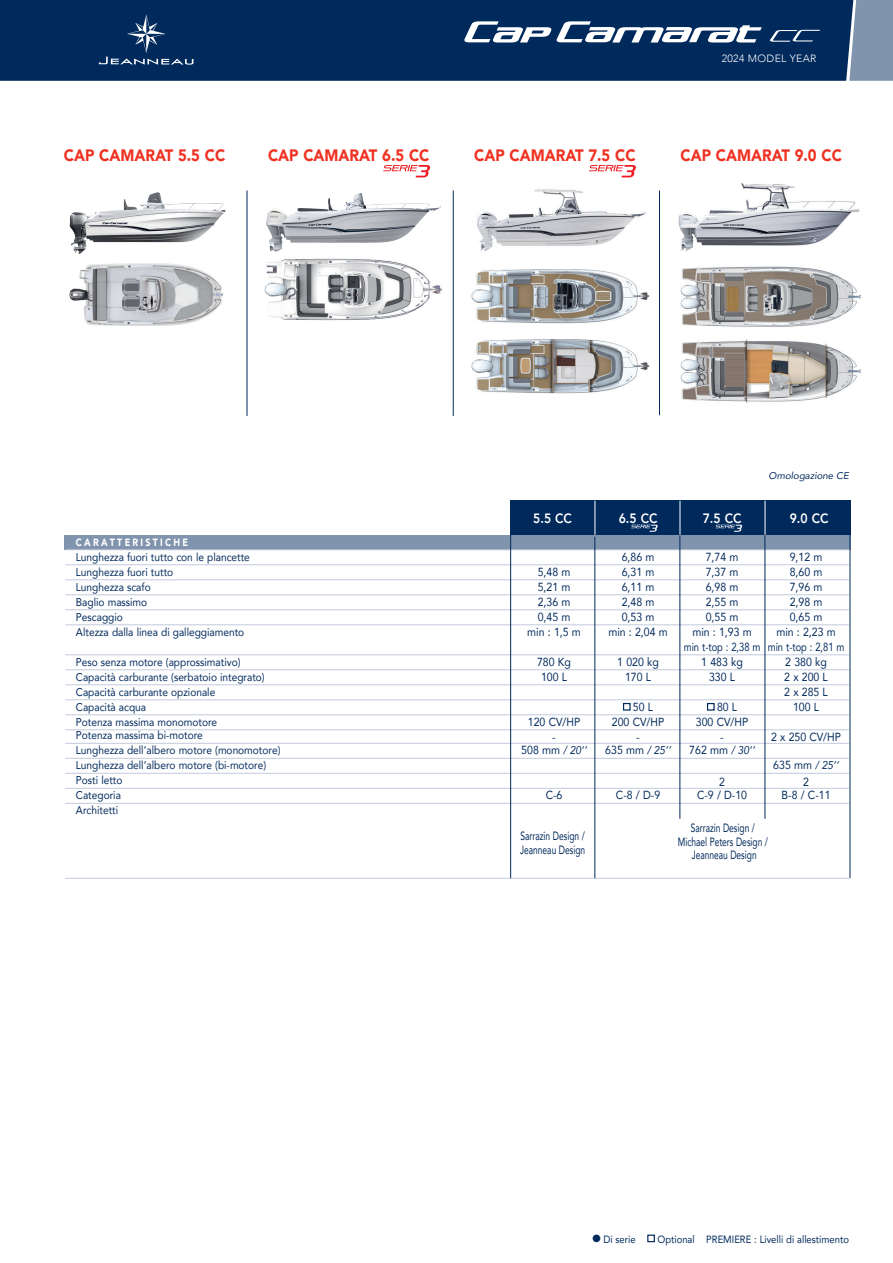
<style>
.page{position:relative;width:893px;height:1263px;background:#fff}
.page>*{position:absolute;margin:0;border:0;box-sizing:border-box;transform-origin:0 0}
.t1{font:900 16.5px "Avenir";color:#ef3122;scale:.9 1}
.t2{font:800 13.5px "Avenir";color:#fff;scale:.9 1}
.t3{font:12px/13.5px "Avenir";color:#00295c;text-align:center;scale:.7 1}
.t4{font:11.7px/15px "Avenir";color:#00295c;scale:.9 1}
.t5{font:11.25px "Avenir";color:#00295c;scale:.9 1}
.t6{font:10.5px "Avenir";color:#00295c;scale:.9 1}
.t7{font:900 10.5px "Avenir";letter-spacing:.25em;color:#fff;scale:.85 1}
.t8{font:300 10.5px "Avenir";letter-spacing:.03em;color:#fff}
.t9{font:italic 9.75px "Avenir";color:#00295c}
.s1{font-style:italic;font-size:11.25px}
</style>
<div class="page">
<div style="left:853px;top:0;width:40px;height:81px;background:#8094ad"></div>
<div style="left:0;top:0;width:853px;height:81px;background:#00295c"></div>
<svg style="left:99px;top:15px;width:94px;height:50px;background:#173c6b"></svg>
<svg style="left:464px;top:21px;width:87px;height:22px"></svg>
<svg style="left:557px;top:21px;width:205px;height:22px"></svg>
<svg style="left:770px;top:30px;width:50px;height:12px"></svg>
<div style="left:647px;top:1234px;width:8px;height:8px;border:1px solid #00295c"></div>
<div style="left:64px;top:535px;width:786px;height:15px;background:#8094ad"></div>
<div style="left:510px;top:501px;width:340px;height:34px;background:#00295c"></div>
<hr style="left:765px;top:501px;width:1px;height:34px;background:#fff">
<hr style="left:680px;top:501px;width:1px;height:34px;background:#fff">
<hr style="left:595px;top:501px;width:1px;height:34px;background:#fff">
<hr style="left:65px;top:549px;width:784px;height:1px;background:#c3cadd">
<hr style="left:65px;top:564px;width:784px;height:1px;background:#c3cadd">
<hr style="left:65px;top:579px;width:784px;height:1px;background:#c3cadd">
<hr style="left:65px;top:594px;width:784px;height:1px;background:#c3cadd">
<hr style="left:65px;top:609px;width:784px;height:1px;background:#c3cadd">
<hr style="left:65px;top:624px;width:784px;height:1px;background:#c3cadd">
<hr style="left:65px;top:654px;width:784px;height:1px;background:#c3cadd">
<hr style="left:65px;top:669px;width:784px;height:1px;background:#c3cadd">
<hr style="left:65px;top:684px;width:784px;height:1px;background:#c3cadd">
<hr style="left:65px;top:699px;width:784px;height:1px;background:#c3cadd">
<hr style="left:65px;top:714px;width:784px;height:1px;background:#c3cadd">
<hr style="left:65px;top:729px;width:784px;height:1px;background:#c3cadd">
<hr style="left:65px;top:743px;width:784px;height:1px;background:#c3cadd">
<hr style="left:65px;top:758px;width:784px;height:1px;background:#c3cadd">
<hr style="left:65px;top:773px;width:784px;height:1px;background:#c3cadd">
<hr style="left:65px;top:788px;width:784px;height:1px;background:#c3cadd">
<hr style="left:65px;top:803px;width:784px;height:1px;background:#c3cadd">
<hr style="left:65px;top:878px;width:784px;height:1px;background:#c3cadd">
<div style="left:623px;top:703px;width:8px;height:8px;border:1px solid #00295c"></div>
<div style="left:707px;top:703px;width:8px;height:8px;border:1px solid #00295c"></div>
<hr style="left:765px;top:535px;width:1px;height:284px;background:#00295c">
<hr style="left:679px;top:535px;width:1px;height:284px;background:#00295c">
<hr style="left:594px;top:537px;width:1px;height:341px;background:#00295c">
<hr style="left:510px;top:519px;width:1px;height:359px;background:#00295c">
<hr style="left:850px;top:502px;width:1px;height:376px;background:#00295c">
<svg style="left:631px;top:525px;width:27px;height:7px"></svg>
<svg style="left:715px;top:525px;width:27px;height:7px"></svg>
<svg style="left:383px;top:165px;width:47px;height:12px"></svg>
<svg style="left:589px;top:165px;width:47px;height:12px"></svg>
<hr style="left:247px;top:190px;width:1px;height:226px;background:#00295c">
<svg style="left:71px;top:192px;width:155px;height:62px"></svg>
<img style="left:69px;top:192px;width:89px;height:43px">
<img style="left:69px;top:263px;width:155px;height:62px">
<svg style="left:269px;top:193px;width:172px;height:59px"></svg>
<img style="left:266px;top:193px;width:93px;height:53px">
<img style="left:264px;top:258px;width:178px;height:63px">
<img style="left:477px;top:189px;width:169px;height:61px">
<img style="left:471px;top:269px;width:179px;height:55px">
<img style="left:678px;top:183px;width:182px;height:68px">
<hr style="left:453px;top:190px;width:1px;height:226px;background:#00295c">
<hr style="left:659px;top:190px;width:1px;height:225px;background:#00295c">
<img style="left:471px;top:339px;width:179px;height:55px">
<img style="left:680px;top:266px;width:182px;height:61px">
<img style="left:680px;top:339px;width:181px;height:64px">
<p class="t8" style="left:722px;top:52px;width:96px">2024 MODEL YEAR</p>
<h1 class="t1" style="left:64px;top:141px;width:181px">CAP CAMARAT 5.5 CC</h1>
<h1 class="t1" style="left:268px;top:141px;width:181px">CAP CAMARAT 6.5 CC</h1>
<h1 class="t1" style="left:474px;top:141px;width:181px">CAP CAMARAT 7.5 CC</h1>
<h1 class="t1" style="left:680px;top:141px;width:181px">CAP CAMARAT 9.0 CC</h1>
<p class="t9" style="left:769px;top:470px;width:82px">Omologazione CE</p>
<p class="t2" style="left:533px;top:507px;width:44px">5.5 CC</p>
<p class="t2" style="left:619px;top:507px;width:44px">6.5 CC</p>
<p class="t2" style="left:703px;top:507px;width:44px">7.5 CC</p>
<p class="t2" style="left:790px;top:507px;width:44px">9.0 CC</p>
<p class="t7" style="left:76px;top:534px;width:133px">CARATTERISTICHE</p>
<p class="t5" style="left:76px;top:548px;width:195px">Lunghezza fuori tutto con le plancette</p>
<p class="t4" style="left:622px;top:549px;width:38px">6,86 m</p>
<p class="t4" style="left:706px;top:549px;width:38px">7,74 m</p>
<p class="t4" style="left:790px;top:549px;width:38px">9,12 m</p>
<p class="t5" style="left:76px;top:563px;width:110px">Lunghezza fuori tutto</p>
<p class="t4" style="left:538px;top:564px;width:38px">5,48 m</p>
<p class="t4" style="left:622px;top:564px;width:38px">6,31 m</p>
<p class="t4" style="left:706px;top:564px;width:38px">7,37 m</p>
<p class="t4" style="left:790px;top:564px;width:38px">8,60 m</p>
<p class="t5" style="left:76px;top:578px;width:85px">Lunghezza scafo</p>
<p class="t4" style="left:538px;top:579px;width:38px">5,21 m</p>
<p class="t4" style="left:622px;top:579px;width:38px">6,11 m</p>
<p class="t4" style="left:706px;top:579px;width:38px">6,98 m</p>
<p class="t4" style="left:790px;top:579px;width:38px">7,96 m</p>
<p class="t5" style="left:76px;top:593px;width:81px">Baglio massimo</p>
<p class="t4" style="left:538px;top:594px;width:38px">2,36 m</p>
<p class="t4" style="left:622px;top:594px;width:38px">2,48 m</p>
<p class="t4" style="left:706px;top:594px;width:38px">2,55 m</p>
<p class="t4" style="left:790px;top:594px;width:38px">2,98 m</p>
<p class="t5" style="left:76px;top:608px;width:54px">Pescaggio</p>
<p class="t4" style="left:538px;top:609px;width:38px">0,45 m</p>
<p class="t4" style="left:622px;top:609px;width:38px">0,53 m</p>
<p class="t4" style="left:706px;top:609px;width:38px">0,55 m</p>
<p class="t4" style="left:790px;top:609px;width:38px">0,65 m</p>
<p class="t5" style="left:76px;top:623px;width:189px">Altezza dalla linea di galleggiamento</p>
<p class="t4" style="left:527px;top:624px;width:61px">min : 1,5 m</p>
<p class="t4" style="left:608px;top:624px;width:68px">min : 2,04 m</p>
<p class="t4" style="left:692px;top:624px;width:68px">min : 1,93 m</p>
<p class="t4" style="left:684px;top:624px;width:180px;text-indent:93px">min : 2,23 m min t-top : 2,38 m min t-top : 2,81 m</p>
<p class="t5" style="left:76px;top:653px;width:184px">Peso senza motore (approssimativo)</p>
<p class="t4" style="left:537px;top:654px;width:39px">780 Kg</p>
<p class="t4" style="left:617px;top:654px;width:48px">1 020 kg</p>
<p class="t4" style="left:701px;top:654px;width:48px">1 483 kg</p>
<p class="t4" style="left:785px;top:654px;width:48px">2 380 kg</p>
<p class="t5" style="left:76px;top:668px;width:211px">Capacità carburante (serbatoio integrato)</p>
<p class="t4" style="left:541px;top:669px;width:30px">100 L</p>
<p class="t4" style="left:625px;top:669px;width:30px">170 L</p>
<p class="t4" style="left:709px;top:669px;width:30px">330 L</p>
<p class="t4" style="left:784px;top:669px;width:50px">2 x 200 L</p>
<p class="t5" style="left:76px;top:683px;width:156px">Capacità carburante opzionale</p>
<p class="t4" style="left:784px;top:684px;width:50px">2 x 285 L</p>
<p class="t5" style="left:76px;top:698px;width:80px">Capacità acqua</p>
<p class="t4" style="left:633px;top:699px;width:24px">50 L</p>
<p class="t4" style="left:717px;top:699px;width:24px">80 L</p>
<p class="t4" style="left:793px;top:699px;width:30px">100 L</p>
<p class="t5" style="left:76px;top:713px;width:159px">Potenza massima monomotore</p>
<p class="t4" style="left:528px;top:714px;width:60px">120 CV/HP</p>
<p class="t4" style="left:612px;top:714px;width:60px">200 CV/HP</p>
<p class="t4" style="left:696px;top:714px;width:60px">300 CV/HP</p>
<p class="t5" style="left:76px;top:726px;width:143px">Potenza massima bi-motore</p>
<p class="t4" style="left:552px;top:729px;width:5px">-</p>
<p class="t4" style="left:636px;top:729px;width:5px">-</p>
<p class="t4" style="left:720px;top:729px;width:5px">-</p>
<p class="t4" style="left:771px;top:729px;width:79px">2 x 250 CV/HP</p>
<p class="t5" style="left:76px;top:741px;width:229px">Lunghezza dell’albero motore (monomotore)</p>
<p class="t4" style="left:521px;top:742px;width:74px">508 mm <span class="s1">/ 20’’</span></p>
<p class="t4" style="left:605px;top:742px;width:74px">635 mm <span class="s1">/ 25’’</span></p>
<p class="t4" style="left:689px;top:742px;width:74px">762 mm <span class="s1">/ 30’’</span></p>
<p class="t5" style="left:76px;top:756px;width:213px">Lunghezza dell’albero motore (bi-motore)</p>
<p class="t4" style="left:773px;top:757px;width:74px">635 mm <span class="s1">/ 25’’</span></p>
<p class="t5" style="left:76px;top:771px;width:53px">Posti letto</p>
<p class="t4" style="left:719px;top:774px;width:8px">2</p>
<p class="t4" style="left:803px;top:774px;width:8px">2</p>
<p class="t5" style="left:76px;top:786px;width:52px">Categoria</p>
<p class="t4" style="left:546px;top:787px;width:20px">C-6</p>
<p class="t4" style="left:616px;top:787px;width:51px">C-8 / D-9</p>
<p class="t4" style="left:697px;top:787px;width:57px">C-9 / D-10</p>
<p class="t4" style="left:782px;top:787px;width:56px">B-8 / C-11</p>
<p class="t5" style="left:76px;top:801px;width:49px">Architetti</p>
<p class="t3" style="left:678px;top:821px;width:131px">Sarrazin Design /<br>Michael Peters Design /<br>Jeanneau Design</p>
<p class="t3" style="left:520px;top:829px;width:94px;text-align:left">Sarrazin Design /<br>Jeanneau Design</p>
<p class="t6" style="left:593px;top:1230px;width:49px">● Di serie</p>
<p class="t6" style="left:657px;top:1230px;width:214px">Optional PREMIERE : Livelli di allestimento</p>
</div>
